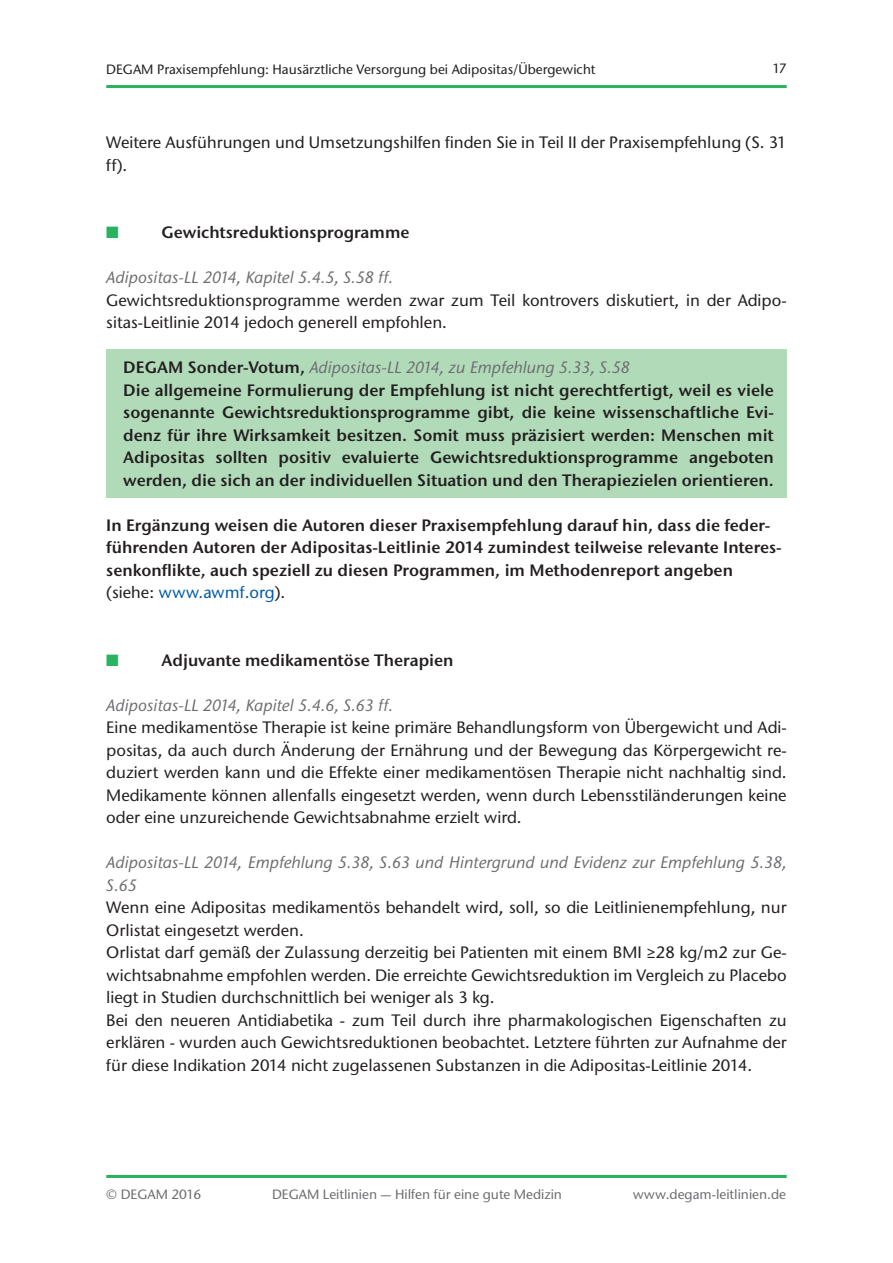
<style>
.page{position:relative;width:893px;height:1263px;background:#fff}
.page>*{position:absolute;margin:0;border:0;box-sizing:border-box;transform-origin:0 0}
.t1{font:500 16.5px/22.5px "Stone Sans ITC Std";color:#231f20}
.t2{font:600 16.5px/22.5px "Stone Sans ITC Pro";color:#231f20;text-align:justify}
.t3{font:italic 500 16.5px/22.5px "Stone Sans ITC Std";color:#6c6d70}
.t4{font:500 16.5px "Stone Sans ITC Std";color:#015aaa}
.t5{font:16.5px "Zapf Dingbats ITC";color:#27b35f}
.t6{font:500 13.5px "Stone Sans ITC Std";color:#6c6d70}
.t7{font:500 13.5px "Stone Sans ITC Std";color:#231f20}
.s1{font-family:"Stone Sans ITC Pro";font-weight:600;font-style:normal;color:#231f20}
.s2{color:#231f20}
</style>
<div class="page">
<div style="left:106px;top:349px;width:681px;height:148px;background:#b1dbb8"></div>
<hr style="left:106px;top:85px;width:681px;height:3px;background:#27b35f">
<hr style="left:106px;top:1175px;width:681px;height:3px;background:#27b35f">
<p class="t7" style="left:106px;top:61px;width:491px">DEGAM Praxisempfehlung: Hausärztliche Versorgung bei Adipositas/Übergewicht</p>
<p class="t7" style="left:772px;top:60px;width:16px">17</p>
<p class="t1" style="left:106px;top:131px;width:682px">Weitere Ausführungen und Umsetzungshilfen finden Sie in Teil II der Praxisempfehlung (S. 31 ff).</p>
<p class="t5" style="left:106px;top:225px;width:14px">■</p>
<p class="t2" style="left:162px;top:221px;width:249px">Gewichtsreduktionsprogramme</p>
<p class="t3" style="left:106px;top:266px;width:288px">Adipositas-LL 2014, Kapitel 5.4.5, S.58 ff.</p>
<p class="t1" style="left:106px;top:289px;width:682px">Gewichtsreduktionsprogramme werden zwar zum Teil kontrovers diskutiert, in der Adipo&shy;sitas-Leitlinie 2014 jedoch generell empfohlen.</p>
<p class="t3" style="left:123px;top:356px;width:508px"><span class="s1">DEGAM Sonder-Votum,</span> Adipositas-LL 2014, zu Empfehlung 5.33, S.58</p>
<p class="t2" style="left:123px;top:379px;width:652px">Die allgemeine Formulierung der Empfehlung ist nicht gerechtfertigt, weil es viele sogenannte Gewichtsreduktionsprogramme gibt, die keine wissenschaftliche Evi&shy;denz für ihre Wirksamkeit besitzen. Somit muss präzisiert werden: Menschen mit Adipositas sollten positiv evaluierte Gewichtsreduktionsprogramme angeboten werden, die sich an der individuellen Situation und den Therapiezielen orientieren.</p>
<p class="t2" style="left:106px;top:514px;width:677px;text-align:left">In Ergänzung weisen die Autoren dieser Praxisempfehlung darauf hin, dass die feder&shy;führenden Autoren der Adipositas-Leitlinie 2014 zumindest teilweise relevante Interes&shy;senkonflikte, auch speziell zu diesen Programmen, im Methodenreport angeben</p>
<p class="t4" style="left:106px;top:582px;width:181px"><span class="s2">(siehe:</span> www.awmf.org<span class="s2">).</span></p>
<p class="t5" style="left:106px;top:652px;width:14px">■</p>
<p class="t2" style="left:162px;top:649px;width:294px">Adjuvante medikamentöse Therapien</p>
<p class="t3" style="left:106px;top:694px;width:288px">Adipositas-LL 2014, Kapitel 5.4.6, S.63 ff.</p>
<p class="t1" style="left:106px;top:716px;width:682px;text-align:justify">Eine medikamentöse Therapie ist keine primäre Behandlungsform von Übergewicht und Adi&shy;positas, da auch durch Änderung der Ernährung und der Bewegung das Körpergewicht re&shy;duziert werden kann und die Effekte einer medikamentösen Therapie nicht nachhaltig sind.<br>Medikamente können allenfalls eingesetzt werden, wenn durch Lebensstiländerungen keine oder eine unzureichende Gewichtsabnahme erzielt wird.</p>
<p class="t3" style="left:106px;top:851px;width:682px">Adipositas-LL 2014, Empfehlung 5.38, S.63 und Hintergrund und Evidenz zur Empfehlung 5.38,<br>S.65</p>
<p class="t1" style="left:106px;top:896px;width:682px">Wenn eine Adipositas medikamentös behandelt wird, soll, so die Leitlinienempfehlung, nur Orlistat eingesetzt werden.<br>Orlistat darf gemäß der Zulassung derzeitig bei Patienten mit einem BMI ≥28 kg/m2 zur Ge&shy;wichtsabnahme empfohlen werden. Die erreichte Gewichtsreduktion im Vergleich zu Placebo liegt in Studien durchschnittlich bei weniger als 3 kg.<br>Bei den neueren Antidiabetika - zum Teil durch ihre pharmakologischen Eigenschaften zu erklären - wurden auch Gewichtsreduktionen beobachtet. Letztere führten zur Aufnahme der für diese Indikation 2014 nicht zugelassenen Substanzen in die Adipositas-Leitlinie 2014.</p>
<p class="t6" style="left:106px;top:1186px;width:96px">© DEGAM 2016</p>
<p class="t6" style="left:272px;top:1186px;width:292px">DEGAM Leitlinien — Hilfen für eine gute Medizin</p>
<p class="t6" style="left:633px;top:1186px;width:155px">www.degam-leitlinien.de</p>
</div>
